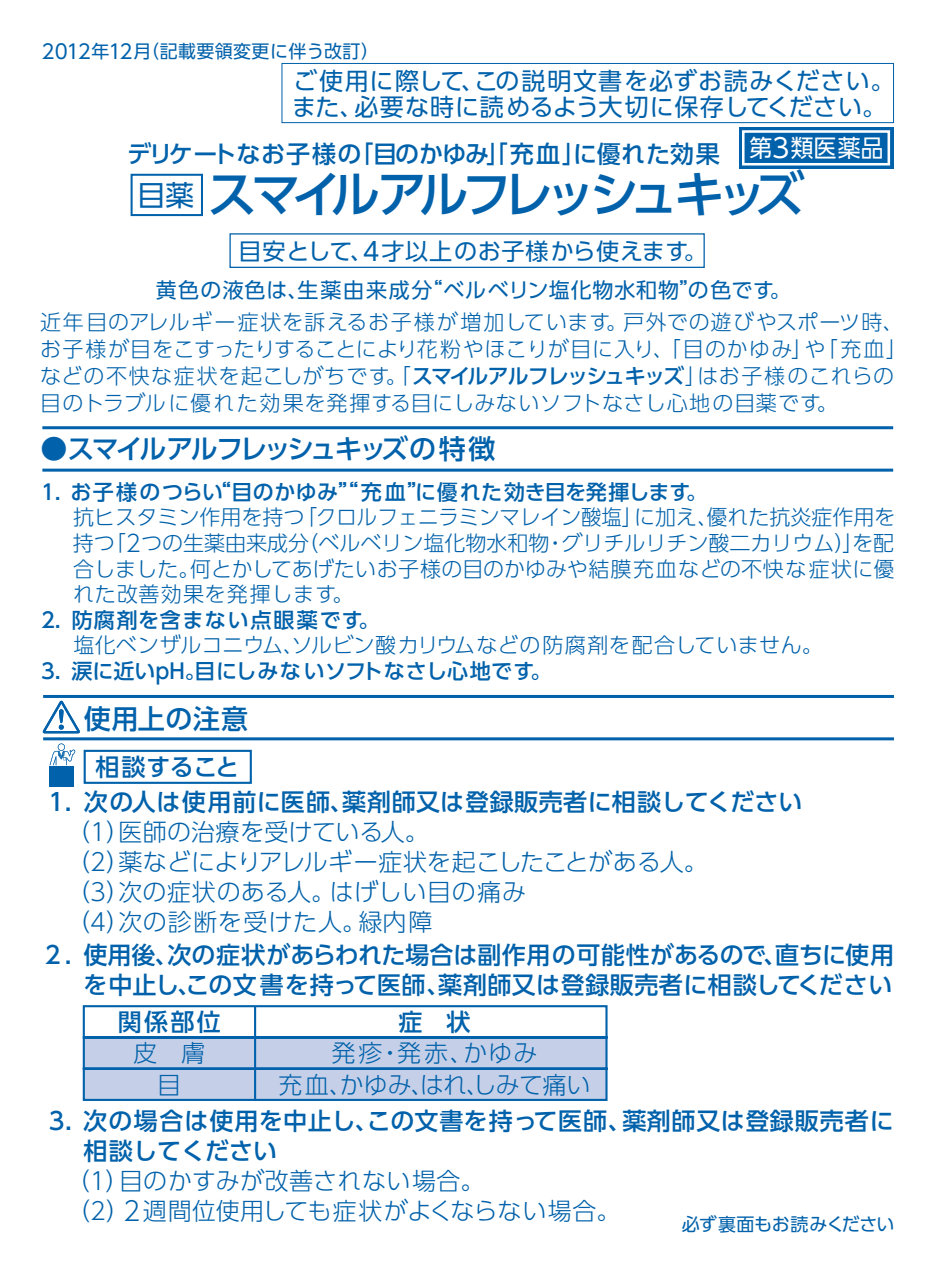
<style>
.page{position:relative;width:936px;height:1276px;background:#fff}
.page>*{position:absolute;margin:0;border:0;box-sizing:border-box;transform-origin:0 0}
.t1{font:500 49.5px "UD Shin Go Pro";letter-spacing:-.14em;color:#0161aa}
.t2{font:28.5px "UD Shin Go Pro";color:#0161aa}
.t3{font:500 27px "UD Shin Go Pro";letter-spacing:-.1em;color:#0161aa}
.t4{font:500 27px "UD Shin Go Pro";letter-spacing:-.06em;color:#0161aa}
.t5{font:500 24px/30px "UD Shin Go Pro";letter-spacing:.02em;color:#0161aa}
.t6{font:300 24px/30px "UD Shin Go Pro";letter-spacing:.01em;color:#0161aa}
.t7{font:24px/25.5px "UD Shin Go Pro";letter-spacing:.035em;color:#0161aa}
.t8{font:500 24px "UD Shin Go Pro";color:#0161aa}
.t9{font:24px "UD Shin Go Pro";color:#fff;scale:.95 1}
.t10{font:23.1px "UD Shin Go Pro";letter-spacing:.02em;color:#0161aa}
.t11{font:300 21px/25.5px "UD Shin Go Pro";letter-spacing:.04em;color:#0161aa;text-align:justify}
.t12{font:500 21px "UD Shin Go Pro";letter-spacing:.02em;color:#0161aa}
.t13{font:300 21px "UD Shin Go Pro";letter-spacing:.02em;color:#0161aa}
.t14{font:21px "UD Shin Go Pro";letter-spacing:.04em;color:#0161aa}
.t15{font:500 21px "UD Shin Go Pro";letter-spacing:.08em;color:#0161aa}
.t16{font:18px "UD Shin Go Pro";letter-spacing:.02em;color:#0161aa}
.t17{font:18px "UD Shin Go Pro";letter-spacing:-.02em;color:#0161aa}
.s1{font-size:19.8px}
.s2{font-size:26.4px}
.s3{font-size:25.5px}
.s4{font-weight:500}
.s5{font-size:23.1px}
</style>
<div class="page">
<hr style="left:42px;top:426px;width:851px;height:3px;background:#0161aa">
<hr style="left:42px;top:468px;width:851px;height:3px;background:#0161aa">
<hr style="left:43px;top:695px;width:850px;height:3px;background:#0161aa">
<hr style="left:43px;top:737px;width:850px;height:3px;background:#0161aa">
<div style="left:84px;top:750px;width:168px;height:34px;border:2px solid #0161aa"></div>
<div style="left:281px;top:63px;width:612px;height:60px;border:1px solid #0161aa"></div>
<svg style="left:82px;top:1005px;width:526px;height:96px"></svg>
<hr style="left:254px;top:1006px;width:2px;height:94px;background:#0161aa">
<div style="left:131px;top:174px;width:72px;height:42px;border:2px solid #0161aa"></div>
<div style="left:229px;top:233px;width:475px;height:35px;border:1px solid #0161aa"></div>
<svg style="left:43px;top:701px;width:37px;height:32px"></svg>
<div style="left:49px;top:768px;width:25px;height:18px;background:#0161aa"></div>
<svg style="left:49px;top:744px;width:26px;height:23px"></svg>
<div style="left:739px;top:127px;width:154px;height:41px;background:#0161aa"></div>
<div style="left:742px;top:130px;width:148px;height:35px;border:3px solid #fff"></div>
<p class="t16" style="left:42px;top:37px;width:339px"><span class="s1">2012</span>年<span class="s1">12</span>月（記載要領変更に伴う改訂）</p>
<p class="t7" style="left:292px;top:68px;width:603px">ご使用に際して、この説明文書を必ずお読みください。また、必要な時に読めるよう大切に保存してください。</p>
<p class="t8" style="left:127px;top:135px;width:594px">デリケートなお子様の「目のかゆみ「」充血」に優れた効果</p>
<p class="t9" style="left:749px;top:128px;width:143px">第<span class="s2">3</span>類医薬品</p>
<h2 class="t2" style="left:137px;top:172px;width:59px">目薬</h2>
<h1 class="t1" style="left:208px;top:154px;width:598px">スマイルアルフレッシュキッズ</h1>
<p class="t10" style="left:238px;top:232px;width:470px">目安として、<span class="s3">4</span>才以上のお子様から使えます。</p>
<p class="t14" style="left:156px;top:272px;width:636px">黄色の液色は、生薬由来成分“ベルベリン塩化物水和物”の色です。</p>
<p class="t11" style="left:40px;top:307px;width:868px;line-height:27px;text-align:left">近年目のアレルギー症状を訴えるお子様が増加しています。戸外での遊びやスポーツ時、お子様が目をこすったりすることにより花粉やほこりが目に入り、「目のかゆみ」や「充血」などの不快な症状を起こしがちです。「<span class="s4">スマイルアルフレッシュキッズ</span>」はお子様のこれらの目のトラブルに優れた効果を発揮する目にしみないソフトなさし心地の目薬です。</p>
<p class="t3" style="left:41px;top:427px;width:456px">●スマイルアルフレッシュキッズの特徴</p>
<p class="t12" style="left:41px;top:475px;width:667px">1．お子様のつらい“目のかゆみ“”充血”に優れた効き目を発揮します。</p>
<p class="t11" style="left:73px;top:504px;width:823px">抗ヒスタミン作用を持つ「クロルフェニラミンマレイン酸塩」に加え、優れた抗炎症作用を持つ「<span class="s5">2</span>つの生薬由来成分（ベルベリン塩化物水和物・グリチルリチン酸二カリウム）」を配合しました。何とかしてあげたいお子様の目のかゆみや結膜充血などの不快な症状に優れた改善効果を発揮します。</p>
<p class="t15" style="left:41px;top:602px;width:340px">2．防腐剤を含まない点眼薬です。</p>
<p class="t13" style="left:73px;top:628px;width:750px">塩化ベンザルコニウム、ソルビン酸カリウムなどの防腐剤を配合していません。</p>
<p class="t12" style="left:41px;top:653px;width:511px">3．涙に近いpH。目にしみないソフトなさし心地です。</p>
<p class="t4" style="left:84px;top:696px;width:166px">使用上の注意</p>
<p class="t5" style="left:48px;top:749px;width:755px;line-height:34.8px;text-indent:47px">相談すること<br>1．次の人は使用前に医師、薬剤師又は登録販売者に相談してください</p>
<p class="t6" style="left:66px;top:816px;width:643px">（1）医師の治療を受けている人。<br>（2）薬などによりアレルギー症状を起こしたことがある人。（3）次の症状のある人。はげしい目の痛み<br>（4）次の診断を受けた人。緑内障</p>
<p class="t5" style="left:45px;top:939px;width:851px;text-align:right">2 ．使用後、次の症状があらわれた場合は副作用の可能性があるので、直ちに使用を中止し、この文書を持って医師、薬剤師又は登録販売者に相談してください</p>
<p class="t5" style="left:118px;top:1006px;width:105px">関係部位</p>
<p class="t6" style="left:133px;top:1036px;width:73px;line-height:31.5px;text-align:center">皮　膚目</p>
<p class="t5" style="left:398px;top:1006px;width:73px">症　状</p>
<p class="t6" style="left:278px;top:1036px;width:313px;line-height:31.5px;text-align:center">発疹・発赤、かゆみ<br>充血、かゆみ、はれ、しみて痛い</p>
<p class="t5" style="left:83px;top:1105px;width:811px;text-indent:-35px">3．次の場合は使用を中止し、この文書を持って医師、薬剤師又は登録販売者に相談してください</p>
<p class="t6" style="left:66px;top:1165px;width:556px">（1）目のかすみが改善されない場合。<br>（2）<span class="s2">2</span>週間位使用しても症状がよくならない場合。</p>
<p class="t17" style="left:681px;top:1209px;width:214px">必ず裏面もお読みください</p>
</div>
